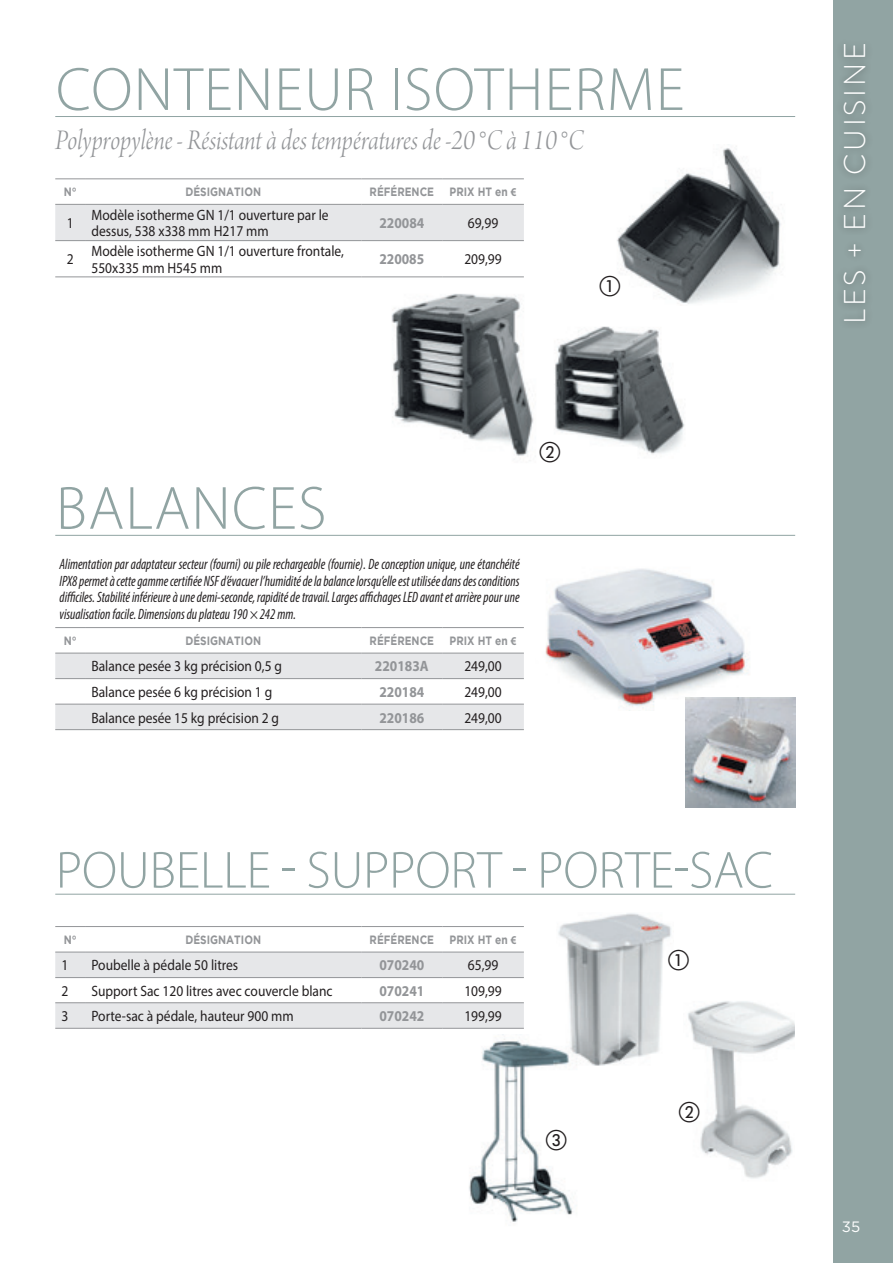
<style>
.page{position:relative;width:893px;height:1263px;background:#fff}
.page>*{position:absolute;margin:0;border:0;box-sizing:border-box;transform-origin:0 0}
.t1{font:300 61.5px "Myriad Pro";letter-spacing:.02em;color:#91a4a3}
.t2{font:300 52.5px "Myriad Pro";letter-spacing:-.005em;color:#91a4a3}
.t3{font:30px "Arno Pro Light Italic Display";color:#939598;scale:.9 1}
.t4{font:300 30px "Brandon Grotesque";letter-spacing:.09em;color:#fff}
.t5{font:21px "Abacus Two SSK";color:#231f20}
.t6{font:italic condensed 15px/16.5px "Myriad Pro";color:#231f20;text-align:justify;scale:.9 1}
.t7{font:15px/16.5px "Myriad Pro";color:#231f20;scale:.9 1}
.t8{font:700 15px "Myriad Pro";color:#939598;scale:.9 1}
.t9{font:15px "Gotham";color:#fff}
.t10{font:700 12px "Gotham";color:#939598;scale:.85 1}
.s1{font-family:"Myriad Pro"}
</style>
<div class="page">
<div style="left:833px;top:0;width:60px;height:1263px;background:#91a4a3"></div>
<div style="left:835px;top:37px;width:38px;height:292px;background:#8d9f9e"></div>
<div style="left:55px;top:205px;width:469px;height:35px;background:#e6e7e9"></div>
<hr style="left:85px;top:276px;width:276px;height:1px;background:#939598">
<hr style="left:361px;top:276px;width:81px;height:1px;background:#939598">
<hr style="left:55px;top:178px;width:30px;height:1px;background:#939598">
<hr style="left:85px;top:178px;width:276px;height:1px;background:#939598">
<hr style="left:361px;top:178px;width:81px;height:1px;background:#939598">
<hr style="left:442px;top:178px;width:82px;height:1px;background:#939598">
<hr style="left:55px;top:276px;width:30px;height:1px;background:#939598">
<hr style="left:442px;top:276px;width:82px;height:1px;background:#939598">
<hr style="left:55px;top:204px;width:30px;height:1px;background:#939598">
<hr style="left:85px;top:204px;width:276px;height:1px;background:#939598">
<hr style="left:361px;top:204px;width:81px;height:1px;background:#939598">
<hr style="left:442px;top:204px;width:82px;height:1px;background:#939598">
<hr style="left:55px;top:240px;width:30px;height:1px;background:#939598">
<hr style="left:85px;top:240px;width:276px;height:1px;background:#939598">
<hr style="left:361px;top:240px;width:81px;height:1px;background:#939598">
<hr style="left:442px;top:240px;width:82px;height:1px;background:#939598">
<svg style="left:55px;top:654px;width:469px;height:75px"></svg>
<hr style="left:85px;top:678px;width:276px;height:1px;background:#939598">
<hr style="left:361px;top:678px;width:81px;height:1px;background:#939598">
<hr style="left:85px;top:704px;width:276px;height:1px;background:#939598">
<hr style="left:361px;top:704px;width:81px;height:1px;background:#939598">
<hr style="left:85px;top:729px;width:276px;height:1px;background:#939598">
<hr style="left:361px;top:729px;width:81px;height:1px;background:#939598">
<hr style="left:55px;top:627px;width:30px;height:1px;background:#939598">
<hr style="left:85px;top:627px;width:276px;height:1px;background:#939598">
<hr style="left:361px;top:627px;width:81px;height:1px;background:#939598">
<hr style="left:442px;top:627px;width:82px;height:1px;background:#939598">
<hr style="left:55px;top:678px;width:30px;height:1px;background:#939598">
<hr style="left:442px;top:678px;width:82px;height:1px;background:#939598">
<hr style="left:55px;top:704px;width:30px;height:1px;background:#939598">
<hr style="left:442px;top:704px;width:82px;height:1px;background:#939598">
<hr style="left:55px;top:729px;width:30px;height:1px;background:#939598">
<hr style="left:442px;top:729px;width:82px;height:1px;background:#939598">
<hr style="left:55px;top:653px;width:30px;height:1px;background:#939598">
<hr style="left:85px;top:653px;width:276px;height:1px;background:#939598">
<hr style="left:361px;top:653px;width:81px;height:1px;background:#939598">
<hr style="left:442px;top:653px;width:82px;height:1px;background:#939598">
<svg style="left:55px;top:953px;width:469px;height:75px"></svg>
<hr style="left:85px;top:977px;width:276px;height:1px;background:#939598">
<hr style="left:361px;top:977px;width:81px;height:1px;background:#939598">
<hr style="left:85px;top:1002px;width:276px;height:1px;background:#939598">
<hr style="left:361px;top:1002px;width:81px;height:1px;background:#939598">
<hr style="left:85px;top:1028px;width:276px;height:1px;background:#939598">
<hr style="left:361px;top:1028px;width:81px;height:1px;background:#939598">
<hr style="left:55px;top:926px;width:30px;height:1px;background:#939598">
<hr style="left:85px;top:926px;width:276px;height:1px;background:#939598">
<hr style="left:361px;top:926px;width:81px;height:1px;background:#939598">
<hr style="left:442px;top:926px;width:82px;height:1px;background:#939598">
<hr style="left:55px;top:977px;width:30px;height:1px;background:#939598">
<hr style="left:442px;top:977px;width:82px;height:1px;background:#939598">
<hr style="left:55px;top:1002px;width:30px;height:1px;background:#939598">
<hr style="left:442px;top:1002px;width:82px;height:1px;background:#939598">
<hr style="left:55px;top:1028px;width:30px;height:1px;background:#939598">
<hr style="left:442px;top:1028px;width:82px;height:1px;background:#939598">
<hr style="left:55px;top:952px;width:30px;height:1px;background:#939598">
<hr style="left:85px;top:952px;width:276px;height:1px;background:#939598">
<hr style="left:361px;top:952px;width:81px;height:1px;background:#939598">
<hr style="left:442px;top:952px;width:82px;height:1px;background:#939598">
<hr style="left:55px;top:116px;width:740px;height:1px;background:#91a4a3">
<hr style="left:55px;top:535px;width:740px;height:1px;background:#91a4a3">
<hr style="left:55px;top:894px;width:740px;height:1px;background:#91a4a3">
<img style="left:558px;top:913px;width:113px;height:153px">
<img style="left:688px;top:1001px;width:107px;height:178px">
<img style="left:469px;top:1034px;width:120px;height:188px">
<img style="left:617px;top:148px;width:164px;height:156px">
<img style="left:391px;top:294px;width:143px;height:162px">
<img style="left:555px;top:326px;width:130px;height:128px">
<img style="left:545px;top:569px;width:204px;height:142px">
<img style="left:685px;top:697px;width:110px;height:110px">
<h1 class="t1" style="left:56px;top:52px;width:630px">CONTENEUR ISOTHERME</h1>
<h3 class="t3" style="left:55px;top:123px;width:589px">Polypropylène - Résistant à des températures de -20 °C à 110 °C</h3>
<p class="t10" style="left:64px;top:185px;width:17px">N°</p>
<p class="t10" style="left:185px;top:185px;width:90px">DÉSIGNATION</p>
<p class="t10" style="left:370px;top:185px;width:77px">RÉFÉRENCE</p>
<p class="t10" style="left:450px;top:185px;width:80px">PRIX HT en <span class="s1">€</span></p>
<p class="t7" style="left:67px;top:215px;width:9px">1</p>
<p class="t7" style="left:91px;top:206px;width:265px">Modèle isotherme GN 1/1 ouverture par le dessus, 538 x338 mm H217 mm</p>
<p class="t8" style="left:379px;top:213px;width:51px">220084</p>
<p class="t7" style="left:468px;top:215px;width:35px">69,99</p>
<p class="t7" style="left:67px;top:251px;width:9px">2</p>
<p class="t7" style="left:91px;top:243px;width:282px">Modèle isotherme GN 1/1 ouverture frontale,<br>550x335 mm H545 mm</p>
<p class="t8" style="left:379px;top:250px;width:51px">220085</p>
<p class="t7" style="left:464px;top:251px;width:43px">209,99</p>
<h3 class="t5" style="left:600px;top:275px;width:24px">A</h3>
<h1 class="t1" style="left:56px;top:471px;width:272px">BALANCES</h1>
<p class="t6" style="left:60px;top:556px;width:513px">Alimentation par adaptateur secteur (fourni) ou pile rechargeable (fournie). De conception unique, une étanchéité IPX8 permet à cette gamme certifiée NSF d’évacuer l’humidité de la balance lorsqu’elle est utilisée dans des conditions difficiles. Stabilité inférieure à une demi-seconde, rapidité de travail. Larges affichages LED avant et arrière pour une visualisation facile. Dimensions du plateau 190× 242mm.</p>
<p class="t10" style="left:64px;top:633px;width:17px">N°</p>
<p class="t10" style="left:185px;top:633px;width:90px">DÉSIGNATION</p>
<p class="t10" style="left:370px;top:633px;width:77px">RÉFÉRENCE</p>
<p class="t10" style="left:450px;top:634px;width:80px">PRIX HT en <span class="s1">€</span></p>
<p class="t7" style="left:91px;top:658px;width:213px">Balance pesée 3 kg précision 0,5 g</p>
<p class="t8" style="left:375px;top:657px;width:61px">220183A</p>
<p class="t7" style="left:464px;top:658px;width:43px">249,00</p>
<p class="t7" style="left:91px;top:683px;width:202px">Balance pesée 6 kg précision 1 g</p>
<p class="t8" style="left:379px;top:682px;width:51px">220184</p>
<p class="t7" style="left:464px;top:683px;width:43px">249,00</p>
<p class="t7" style="left:91px;top:709px;width:210px">Balance pesée 15 kg précision 2 g</p>
<p class="t8" style="left:379px;top:708px;width:51px">220186</p>
<p class="t7" style="left:464px;top:709px;width:43px">249,00</p>
<h3 class="t5" style="left:539px;top:441px;width:24px">B</h3>
<h2 class="t2" style="left:56px;top:838px;width:719px">POUBELLE - SUPPORT - PORTE-SAC</h2>
<p class="t10" style="left:64px;top:932px;width:17px">N°</p>
<p class="t10" style="left:185px;top:932px;width:90px">DÉSIGNATION</p>
<p class="t10" style="left:370px;top:932px;width:77px">RÉFÉRENCE</p>
<p class="t10" style="left:450px;top:933px;width:80px">PRIX HT en <span class="s1">€</span></p>
<p class="t7" style="left:62px;top:957px;width:9px">1</p>
<p class="t7" style="left:91px;top:957px;width:165px">Poubelle à pédale 50 litres</p>
<p class="t8" style="left:379px;top:955px;width:51px">070240</p>
<p class="t7" style="left:468px;top:957px;width:35px">65,99</p>
<p class="t7" style="left:62px;top:982px;width:9px">2</p>
<p class="t7" style="left:91px;top:982px;width:269px">Support Sac 120 litres avec couvercle blanc</p>
<p class="t8" style="left:379px;top:981px;width:51px">070241</p>
<p class="t7" style="left:464px;top:982px;width:43px">109,99</p>
<p class="t7" style="left:62px;top:1008px;width:9px">3</p>
<p class="t7" style="left:91px;top:1008px;width:226px">Porte-sac à pédale, hauteur 900 mm</p>
<p class="t8" style="left:379px;top:1006px;width:51px">070242</p>
<p class="t7" style="left:464px;top:1008px;width:43px">199,99</p>
<h3 class="t5" style="left:546px;top:1129px;width:24px">C</h3>
<h3 class="t5" style="left:668px;top:949px;width:24px">A</h3>
<h3 class="t5" style="left:679px;top:1100px;width:24px">B</h3>
<h3 class="t4" style="left:834px;top:324px;width:283px;rotate:-90deg">LES + EN CUISINE</h3>
<p class="t9" style="left:842px;top:1217px;width:20px">35</p>
</div>
